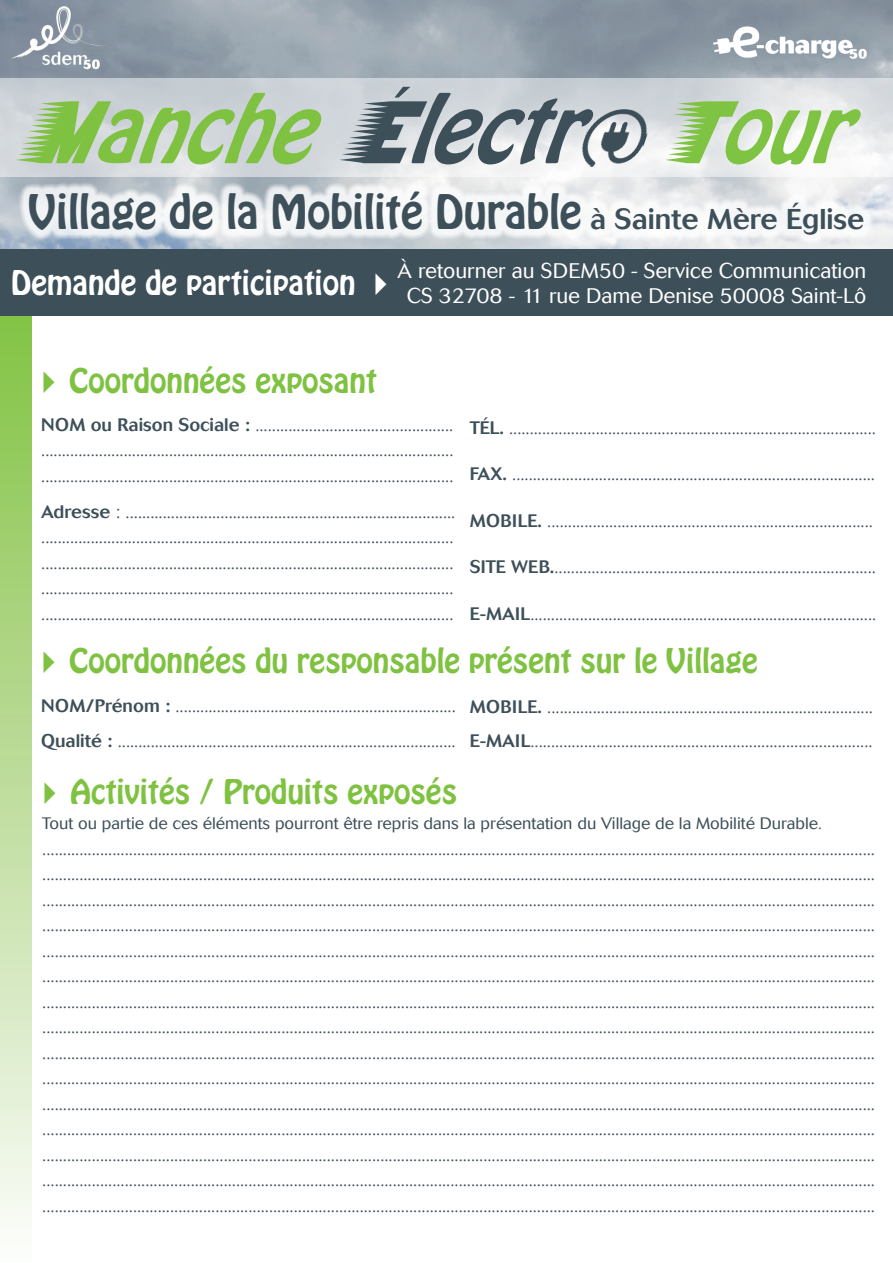
<style>
.page{position:relative;width:893px;height:1263px;background:#fff}
.page>*{position:absolute;margin:0;border:0;box-sizing:border-box;transform-origin:0 0}
.t1{font:italic 82.5px "Hobo Std";color:#7fc241}
.t2{font:42px "Hobo Std";color:#3d4f59}
.t3{font:30px "Hobo Std";color:#7fc241}
.t4{font:30px "Hobo Std";color:#fff}
.t5{font:300 21px "Cosmos";color:#fff}
.t6{font:300 18px/25.5px "Cosmos";color:#3d4f59;text-align:justify}
.t7{font:300 16.5px "Cosmos";color:#3d4f59}
.s1{font-family:"Barbatrick";font-style:normal}
.s2{font-family:"Barbatrick";font-style:normal;color:#3d4f59}
.s3{color:#3d4f59}
.s4{font-family:"Barbatrick";font-style:normal;color:#7fc343}
.s5{color:#7fc343}
.s6{font-family:"Cosmos";font-weight:500;font-size:28.5px}
.s7{font-weight:500}
</style>
<div class="page">
<div style="left:0;top:282px;width:32px;height:981px;background:linear-gradient(to bottom,#7ebf3d,#fbfbf9)"></div>
<svg style="left:0;top:79px;width:893px;height:98px;fill:#d4d8dd"></svg>
<img style="left:575px;top:109px;width:80px;height:58px">
<div style="left:19px;top:181px;width:855px;height:65px;background:#fff;opacity:.79"></div>
<img style="left:712px;top:0;width:160px;height:83px">
<img style="left:10px;top:5px;width:112px;height:66px">
<div style="left:0;top:249px;width:893px;height:67px;background:#3d4f59"></div>
<h1 class="t1" style="left:32px;top:72px;width:857px"><span class="s1">M</span>anche<span class="s2">É</span><span class="s3">lectr</span> <span class="s4">T</span><span class="s5">our</span></h1>
<h2 class="t2" style="left:28px;top:183px;width:837px">Village de la Mobilité Durable <span class="s6">à Sainte Mère Église</span></h2>
<p class="t5" style="left:398px;top:258px;width:470px">À retourner au SDEM50 - Service Communication</p>
<h3 class="t4" style="left:11px;top:261px;width:346px">Demande de participation</h3>
<p class="t5" style="left:407px;top:284px;width:461px">CS 32708 - 11 rue Dame Denise 50008 Saint-Lô</p>
<h3 class="t3" style="left:69px;top:360px;width:309px">Coordonnées exposant</h3>
<p class="t6" style="left:41px;top:412px;width:414px"><span class="s7">NOM ou Raison Sociale :</span> ................................................ .................................................................................................... ....................................................................................................</p>
<p class="t6" style="left:41px;top:499px;width:416px"><span class="s7">Adresse</span> : ................................................................................ .................................................................................................... .................................................................................................... .................................................................................................... ....................................................................................................</p>
<p class="t6" style="left:470px;top:415px;width:408px"><span class="s7">TÉL.</span> .........................................................................................</p>
<p class="t6" style="left:470px;top:461px;width:407px"><span class="s7">FAX.</span> ........................................................................................</p>
<p class="t6" style="left:470px;top:508px;width:405px"><span class="s7">MOBILE.</span> ...............................................................................</p>
<p class="t6" style="left:470px;top:554px;width:408px"><span class="s7">SITE WEB.</span>..............................................................................</p>
<p class="t6" style="left:470px;top:601px;width:408px"><span class="s7">E-MAIL</span>....................................................................................</p>
<h3 class="t3" style="left:69px;top:639px;width:690px">Coordonnées du responsable présent sur le Village</h3>
<p class="t6" style="left:41px;top:689px;width:416px;line-height:34.5px"><span class="s7">NOM/Prénom :</span> ....................................................................<br><span class="s7">Qualité :</span> ..................................................................................</p>
<p class="t6" style="left:470px;top:689px;width:405px;line-height:34.5px"><span class="s7">MOBILE.</span> ...............................................................................<br><span class="s7">E-MAIL</span>...................................................................................</p>
<h3 class="t3" style="left:70px;top:771px;width:389px">Activités / Produits exposés</h3>
<p class="t7" style="left:42px;top:814px;width:781px">Tout ou partie de ces éléments pourront être repris dans la présentation du Village de la Mobilité Durable.</p>
<p class="t6" style="left:42px;top:836px;width:834px">.......................................................................................................................................................................................................... .......................................................................................................................................................................................................... .......................................................................................................................................................................................................... .......................................................................................................................................................................................................... .......................................................................................................................................................................................................... .......................................................................................................................................................................................................... .......................................................................................................................................................................................................... .......................................................................................................................................................................................................... .......................................................................................................................................................................................................... .......................................................................................................................................................................................................... .......................................................................................................................................................................................................... .......................................................................................................................................................................................................... .......................................................................................................................................................................................................... .......................................................................................................................................................................................................... ..........................................................................................................................................................................................................</p>
</div>
